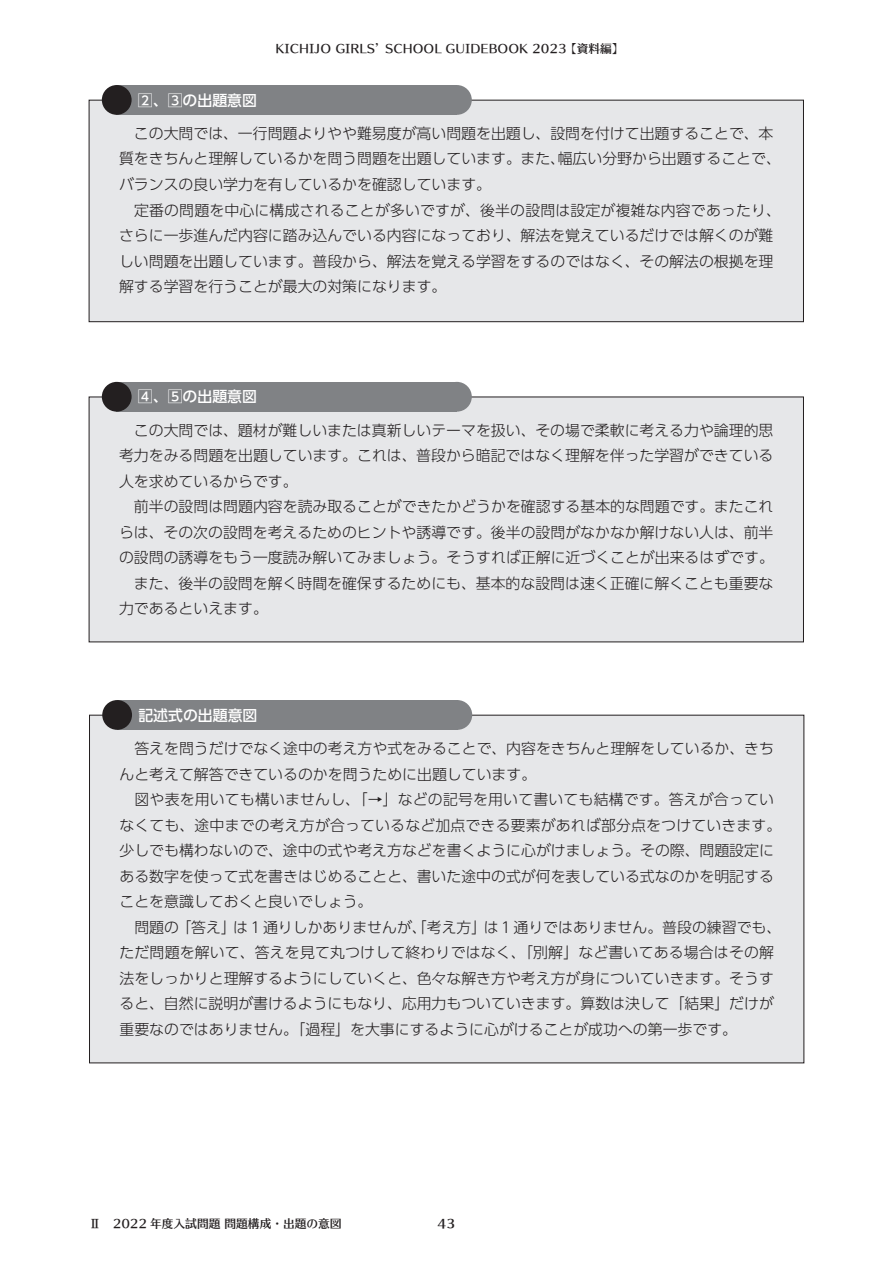
<style>
.page{position:relative;width:893px;height:1263px;background:#fff}
.page>*{position:absolute;margin:0;border:0;box-sizing:border-box;transform-origin:0 0}
.t1{font:300 14.85px/25.5px "UD Shin Go Pro";color:#231f20}
.t2{font:500 14.85px "UD Shin Go Pro";color:#fff}
.t3{font:11.7px "UD Typos 512 Std";color:#231f20}
.t4{font:11.7px "UD Typos 515 Std";color:#231f20}
</style>
<div class="page">
<div style="left:89px;top:100px;width:714px;height:222px;background:#e6e7e9"></div>
<div style="left:89px;top:397px;width:714px;height:245px;background:#e6e7e9"></div>
<div style="left:117px;top:85px;width:340px;height:30px;background:#808285"></div>
<div style="left:102px;top:85px;width:30px;height:30px;background:#231f20;border-radius:50%"></div>
<div style="left:442px;top:85px;width:30px;height:30px;background:#808285;border-radius:50%"></div>
<div style="left:117px;top:382px;width:340px;height:30px;background:#808285"></div>
<div style="left:102px;top:382px;width:30px;height:30px;background:#231f20;border-radius:50%"></div>
<div style="left:442px;top:382px;width:30px;height:30px;background:#808285;border-radius:50%"></div>
<div style="left:90px;top:715px;width:714px;height:348px;background:#e6e7e9"></div>
<div style="left:117px;top:700px;width:340px;height:30px;background:#808285"></div>
<div style="left:102px;top:700px;width:30px;height:30px;background:#231f20;border-radius:50%"></div>
<div style="left:442px;top:700px;width:30px;height:30px;background:#808285;border-radius:50%"></div>
<p class="t2" style="left:138px;top:88px;width:121px">2、3の出題意図</p>
<p class="t3" style="left:275px;top:38px;width:350px">KICHIJO GIRLS’SCHOOL GUIDEBOOK 2023 【資料編】</p>
<p class="t1" style="left:119px;top:120px;width:663px">　この大問では、一行問題よりやや難易度が高い問題を出題し、設問を付けて出題することで、本質をきちんと理解しているかを問う問題を出題しています。また、幅広い分野から出題することで、バランスの良い学力を有しているかを確認しています。<br>　定番の問題を中心に構成されることが多いですが、後半の設問は設定が複雑な内容であったり、さらに一歩進んだ内容に踏み込んでいる内容になっており、解法を覚えているだけでは解くのが難しい問題を出題しています。普段から、解法を覚える学習をするのではなく、その解法の根拠を理解する学習を行うことが最大の対策になります。</p>
<p class="t2" style="left:138px;top:385px;width:121px">4、5の出題意図</p>
<p class="t1" style="left:119px;top:417px;width:656px">　この大問では、題材が難しいまたは真新しいテーマを扱い、その場で柔軟に考える力や論理的思考力をみる問題を出題しています。これは、普段から暗記ではなく理解を伴った学習ができている人を求めているからです。<br>　前半の設問は問題内容を読み取ることができたかどうかを確認する基本的な問題です。またこれらは、その次の設問を考えるためのヒントや誘導です。後半の設問がなかなか解けない人は、前半の設問の誘導をもう一度読み解いてみましょう。そうすれば正解に近づくことが出来るはずです。　また、後半の設問を解く時間を確保するためにも、基本的な設問は速く正確に解くことも重要な力であるといえます。</p>
<p class="t2" style="left:138px;top:703px;width:121px">記述式の出題意図</p>
<p class="t1" style="left:119px;top:735px;width:663px">　答えを問うだけでなく途中の考え方や式をみることで、内容をきちんと理解をしているか、きちんと考えて解答できているのかを問うために出題しています。<br>　図や表を用いても構いませんし、「→」などの記号を用いて書いても結構です。答えが合っていなくても、途中までの考え方が合っているなど加点できる要素があれば部分点をつけていきます。少しでも構わないので、途中の式や考え方などを書くように心がけましょう。その際、問題設定にある数字を使って式を書きはじめることと、書いた途中の式が何を表している式なのかを明記することを意識しておくと良いでしょう。<br>　問題の「答え」は１通りしかありませんが、「考え方」は１通りではありません。普段の練習でも、ただ問題を解いて、答えを見て丸つけして終わりではなく、「別解」など書いてある場合はその解法をしっかりと理解するようにしていくと、色々な解き方や考え方が身についていきます。そうすると、自然に説明が書けるようにもなり、応用力もついていきます。算数は決して「結果」だけが重要なのではありません。「過程」を大事にするように心がけることが成功への第一歩です。</p>
<p class="t3" style="left:89px;top:1213px;width:254px">Ⅱ　2022 年度入試問題 問題構成・出題の意図</p>
<p class="t4" style="left:438px;top:1213px;width:19px">43</p>
</div>
